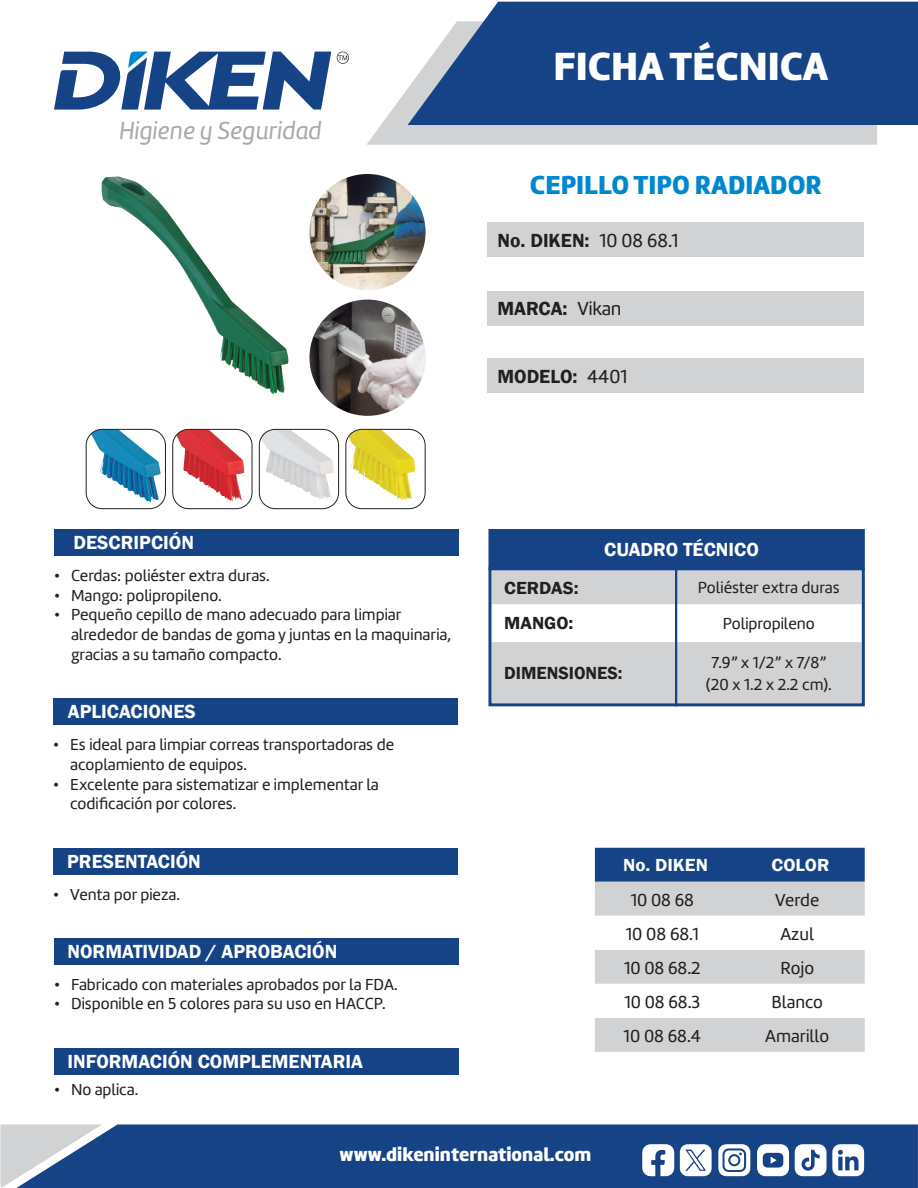
<style>
.page{position:relative;width:918px;height:1188px;background:#fff}
.page>*{position:absolute;margin:0;border:0;box-sizing:border-box;transform-origin:0 0}
.t1{font:40.8px "Amelia Basic Black";color:#fff}
.TÍTULO{font:27px "Amelia Basic Black";color:#0088ce}
.t2{font:25.5px "Amelia Basic Italic";color:#a8a9ad}
.t3{font:600 19.5px "Franklin Gothic";color:#fff}
.t4{font:600 19.5px "Franklin Gothic";color:#231f20}
.t5{font:19.5px "Amelia Basic Black";color:#fff}
.t6{font:18px "Amelia Basic";color:#231f20}
.t7{font:600 18px "Franklin Gothic";color:#fff;scale:1.05 1}
.t8{font:600 18px "Franklin Gothic";color:#231f20;scale:1.05 1}
.t9{font:600 18px "Franklin Gothic";color:#231f20}
.t10{font:16.5px/19.8px "Amelia Basic";color:#231f20}
.s1{font-family:"Amelia Basic";font-weight:400}
</style>
<div class="page">
<div style="left:102px;top:1124px;width:816px;height:64px;background:#164386"></div>
<svg style="left:0;top:1124px;width:102px;height:64px;background:#95a6be"></svg>
<svg style="left:367px;top:88px;width:510px;height:57px;background:#d5d6d8"></svg>
<svg style="left:408px;top:2px;width:510px;height:123px;background:#2b5490"></svg>
<svg style="left:54px;top:51px;width:277px;height:59px"></svg>
<svg style="left:337px;top:52px;width:12px;height:12px"></svg>
<svg style="left:680px;top:1144px;width:32px;height:32px"></svg>
<svg style="left:642px;top:1144px;width:32px;height:32px"></svg>
<svg style="left:718px;top:1144px;width:32px;height:32px"></svg>
<div style="left:730px;top:1156px;width:8px;height:8px;background:#fff;border-radius:50%"></div>
<svg style="left:757px;top:1144px;width:32px;height:32px"></svg>
<svg style="left:795px;top:1144px;width:69px;height:32px"></svg>
<div style="left:488px;top:223px;width:376px;height:34px;background:#d1d2d4"></div>
<div style="left:488px;top:291px;width:376px;height:34px;background:#d1d2d4"></div>
<div style="left:488px;top:359px;width:376px;height:34px;background:#d1d2d4"></div>
<div style="left:595px;top:848px;width:270px;height:34px;background:#164386"></div>
<div style="left:595px;top:882px;width:270px;height:170px;background:#d1d2d4"></div>
<svg style="left:595px;top:916px;width:270px;height:102px"></svg>
<div style="left:54px;top:938px;width:405px;height:26px;background:#164386"></div>
<div style="left:53px;top:848px;width:405px;height:26px;background:#164386"></div>
<div style="left:53px;top:698px;width:405px;height:27px;background:#164386"></div>
<div style="left:54px;top:529px;width:405px;height:27px;background:#164386"></div>
<div style="left:492px;top:571px;width:369px;height:33px;background:#d1d2d4"></div>
<div style="left:492px;top:642px;width:369px;height:60px;background:#d1d2d4"></div>
<div style="left:488px;top:567px;width:377px;height:139px;border:3px solid #164386"></div>
<div style="left:490px;top:531px;width:373px;height:38px;background:#164386"></div>
<div style="left:488px;top:529px;width:377px;height:41px;border:3px solid #164386"></div>
<hr style="left:675px;top:569px;width:2px;height:137px;background:#164386">
<div style="left:54px;top:1048px;width:405px;height:26px;background:#164386"></div>
<img style="left:101px;top:176px;width:187px;height:219px">
<img style="left:309px;top:174px;width:117px;height:116px;border-radius:58px">
<img style="left:309px;top:300px;width:117px;height:116px;border-radius:58px">
<img style="left:261px;top:429px;width:73px;height:72px">
<div style="left:259px;top:429px;width:80px;height:80px;border:1px solid #231f20;border-radius:16px"></div>
<img style="left:348px;top:429px;width:67px;height:71px">
<div style="left:345px;top:429px;width:81px;height:80px;border:1px solid #231f20;border-radius:16px"></div>
<img style="left:91px;top:429px;width:70px;height:73px">
<div style="left:86px;top:429px;width:80px;height:80px;border:1px solid #231f20;border-radius:16px"></div>
<img style="left:176px;top:429px;width:69px;height:72px">
<div style="left:172px;top:429px;width:80px;height:80px;border:1px solid #231f20;border-radius:16px"></div>
<h3 class="t2" style="left:119px;top:116px;width:204px">Higiene y Seguridad</h3>
<h1 class="t1" style="left:553px;top:41px;width:276px">FICHA TÉCNICA</h1>
<p class="TÍTULO" style="left:530px;top:169px;width:293px">CEPILLO TIPO RADIADOR</p>
<p class="t4" style="left:497px;top:229px;width:182px">No. DIKEN: <span class="s1">10 08 68.1</span></p>
<p class="t4" style="left:497px;top:297px;width:126px">MARCA: <span class="s1">Vikan</span></p>
<p class="t4" style="left:497px;top:364px;width:131px">MODELO: <span class="s1">4401</span></p>
<p class="t3" style="left:74px;top:531px;width:122px">DESCRIPCIÓN</p>
<p class="t10" style="left:54px;top:566px;width:217px">• Cerdas: poliéster extra duras.</p>
<p class="t10" style="left:54px;top:585px;width:169px">• Mango: polipropileno.</p>
<p class="t10" style="left:71px;top:605px;width:382px;text-indent:-17px">• Pequeño cepillo de mano adecuado para limpiar alrededor de bandas de goma y juntas en la maquinaria, gracias a su tamaño compacto.</p>
<p class="t3" style="left:68px;top:700px;width:129px">APLICACIONES</p>
<p class="t10" style="left:70px;top:735px;width:325px;text-indent:-17px">• Es ideal para limpiar correas transportadoras de acoplamiento de equipos.</p>
<p class="t10" style="left:70px;top:774px;width:310px;text-indent:-17px">• Excelente para sistematizar e implementar la codificación por colores.</p>
<p class="t3" style="left:67px;top:849px;width:135px">PRESENTACIÓN</p>
<p class="t10" style="left:53px;top:884px;width:128px">• Venta por pieza.</p>
<p class="t3" style="left:68px;top:939px;width:271px">NORMATIVIDAD / APROBACIÓN</p>
<p class="t10" style="left:54px;top:974px;width:345px">• Fabricado con materiales aprobados por la FDA.</p>
<p class="t10" style="left:54px;top:994px;width:333px">• Disponible en 5 colores para su uso en HACCP.</p>
<p class="t3" style="left:68px;top:1049px;width:297px">INFORMACIÓN COMPLEMENTARIA</p>
<p class="t10" style="left:54px;top:1080px;width:86px">• No aplica.</p>
<p class="t3" style="left:604px;top:538px;width:156px">CUADRO TÉCNICO</p>
<p class="t8" style="left:504px;top:576px;width:72px">CERDAS:</p>
<p class="t10" style="left:698px;top:578px;width:143px">Poliéster extra duras</p>
<p class="t8" style="left:504px;top:612px;width:67px">MANGO:</p>
<p class="t10" style="left:723px;top:614px;width:94px">Polipropileno</p>
<p class="t9" style="left:504px;top:662px;width:120px">DIMENSIONES:</p>
<p class="t10" style="left:711px;top:653px;width:117px">7.9” x 1/2” x 7/8”</p>
<p class="t10" style="left:706px;top:675px;width:127px">(20 x 1.2 x 2.2 cm).</p>
<p class="t7" style="left:623px;top:854px;width:82px">No. DIKEN</p>
<p class="t7" style="left:772px;top:854px;width:57px">COLOR</p>
<p class="t6" style="left:631px;top:889px;width:65px">10 08 68</p>
<p class="t6" style="left:775px;top:889px;width:45px">Verde</p>
<p class="t6" style="left:626px;top:923px;width:74px">10 08 68.1</p>
<p class="t6" style="left:780px;top:923px;width:35px">Azul</p>
<p class="t6" style="left:624px;top:957px;width:78px">10 08 68.2</p>
<p class="t6" style="left:780px;top:957px;width:35px">Rojo</p>
<p class="t6" style="left:624px;top:991px;width:78px">10 08 68.3</p>
<p class="t6" style="left:772px;top:991px;width:53px">Blanco</p>
<p class="t6" style="left:624px;top:1025px;width:79px">10 08 68.4</p>
<p class="t6" style="left:765px;top:1025px;width:66px">Amarillo</p>
<p class="t5" style="left:340px;top:1143px;width:253px">www.dikeninternational.com</p>
</div>
